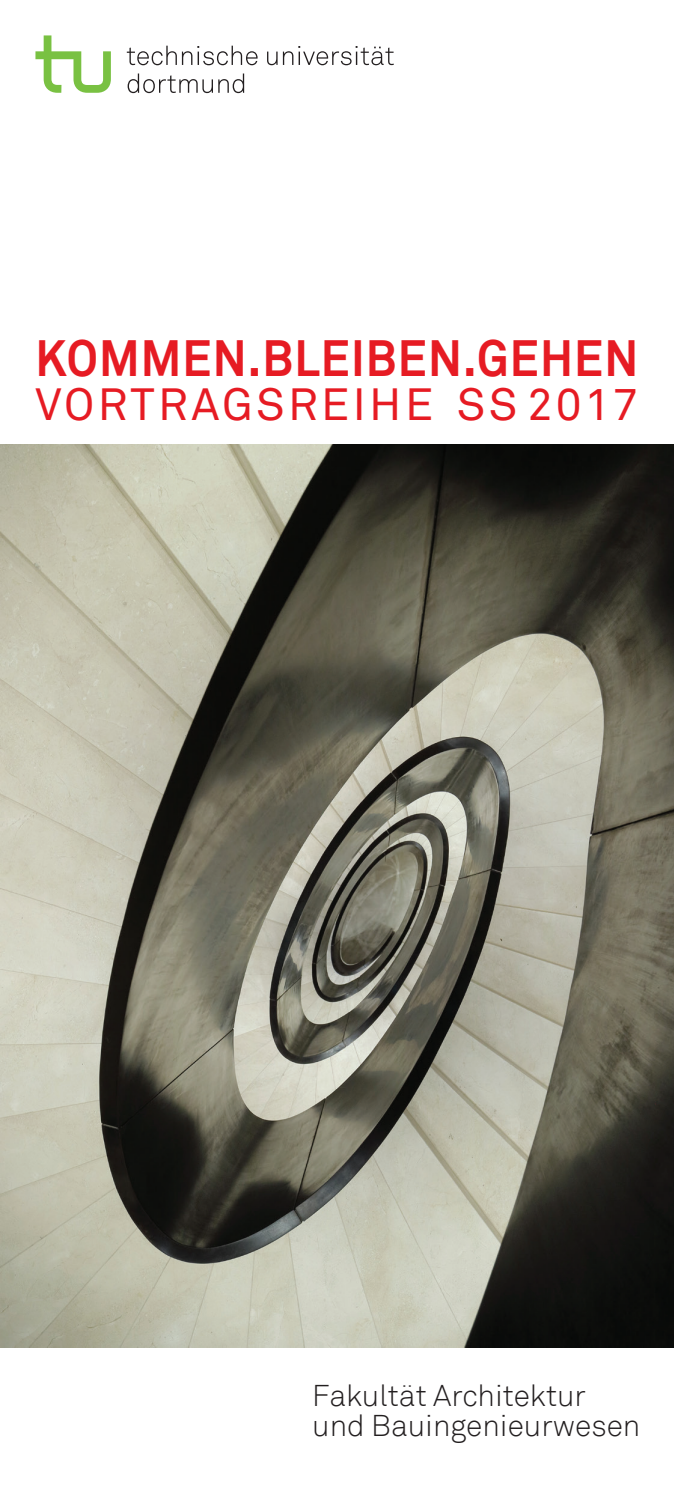
<style>
.page{position:relative;width:674px;height:1489px;background:#fff}
.page>*{position:absolute;margin:0;border:0;box-sizing:border-box;transform-origin:0 0}
.t1{font:700 51px "Akkurat";letter-spacing:.025em;color:#e61b23;scale:.91 1}
.t2{font:45px "Akkurat";letter-spacing:.075em;color:#e61b23}
.t3{font:300 30px/30px "Akkurat";color:#231f20}
</style>
<div class="page">
<svg style="left:35px;top:35px;width:76px;height:58px"></svg>
<svg style="left:127px;top:46px;width:130px;height:19px"></svg>
<svg style="left:267px;top:52px;width:10px;height:13px"></svg>
<svg style="left:283px;top:46px;width:110px;height:19px"></svg>
<svg style="left:127px;top:73px;width:117px;height:20px"></svg>
<img style="left:0;top:444px;width:673px;height:902px">
<h1 class="t1" style="left:35px;top:326px;width:663px">KOMMEN.BLEIBEN.GEHEN</h1>
<h2 class="t2" style="left:35px;top:377px;width:604px">VORTRAGSREIHE SS 2017</h2>
<p class="t3" style="left:312px;top:1380px;width:329px">Fakultät Architektur und Bauingenieurwesen</p>
</div>
